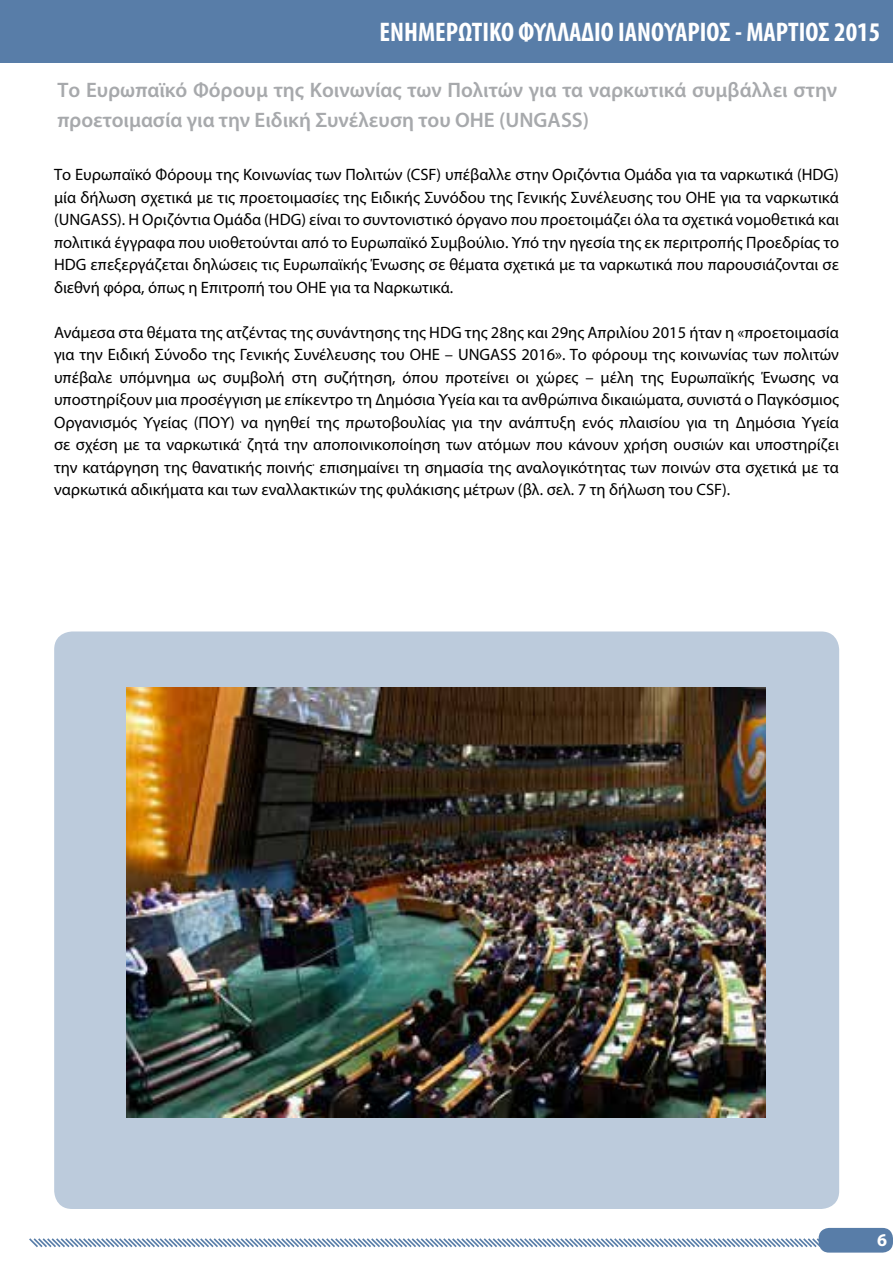
<style>
.page{position:relative;width:893px;height:1263px;background:#fff}
.page>*{position:absolute;margin:0;border:0;box-sizing:border-box;transform-origin:0 0}
.t1{font:700 condensed 27px "Myriad Pro";color:#fff}
.t2{font:600 21px/30px "Myriad Pro";color:#a7a9ac}
.t3{font:700 18px "Myriad Pro";color:#fff}
.t4{font:16.5px/22.5px "Myriad Pro";color:#000;text-align:justify}
</style>
<div class="page">
<svg style="left:29px;top:1236px;width:793px;height:13px"></svg>
<div style="left:819px;top:1228px;width:74px;height:24px;background:#587da8;border-radius:11px"></div>
<div style="left:0;top:0;width:893px;height:62px;background:#587da8"></div>
<div style="left:54px;top:631px;width:785px;height:578px;background:#bccbdc;border-radius:18px"></div>
<img style="left:126px;top:687px;width:640px;height:430px">
<h1 class="t1" style="left:380px;top:15px;width:502px">ΕΝΗΜΕΡΩΤΙΚΟ ΦΥΛΛΑΔΙΟ ΙΑΝΟΥΑΡΙΟΣ - ΜΑΡΤΙΟΣ 2015</h1>
<p class="t2" style="left:57px;top:74px;width:781px">Το Ευρωπαϊκό Φόρουμ της Κοινωνίας των Πολιτών για τα ναρκωτικά συμβάλλει στην προετοιμασία για την Ειδική Συνέλευση του ΟΗΕ (UNGASS(</p>
<p class="t4" style="left:54px;top:163px;width:786px">Το Ευρωπαϊκό Φόρουμ της Κοινωνίας των Πολιτών (CSF) υπέβαλλε στην Οριζόντια Ομάδα για τα ναρκωτικά (HDG( μία δήλωση σχετικά με τις προετοιμασίες της Ειδικής Συνόδου της Γενικής Συνέλευσης του ΟΗΕ για τα ναρκωτικά (UNGASS Η.) Οριζόντια Ομάδα (HDG) είναι το συντονιστικό όργανο που προετοιμάζει όλα τα σχετικά νομοθετικά και πολιτικά έγγραφα που υιοθετούνται από το Ευρωπαϊκό Συμβούλιο. Υπό την ηγεσία της εκ περιτροπής Προεδρίας το HDG επεξεργάζεται δηλώσεις τις Ευρωπαϊκής Ένωσης σε θέματα σχετικά με τα ναρκωτικά που παρουσιάζονται σε διεθνή φόρα, όπως η Επιτροπή του ΟΗΕ για τα Ναρκωτικά.</p>
<p class="t4" style="left:54px;top:321px;width:786px">Ανάμεσα στα θέματα της ατζέντας της συνάντησης της HDG της 28ης και 29ης Απριλίου 2015 ήταν η «προετοιμασία για την Ειδική Σύνοδο της Γενικής Συνέλευσης του ΟΗΕ – UNGASS 2016 .» Το φόρουμ της κοινωνίας των πολιτών υπέβαλε υπόμνημα ως συμβολή στη συζήτηση, όπου προτείνει οι χώρες – μέλη της Ευρωπαϊκής Ένωσης να υποστηρίξουν μια προσέγγιση με επίκεντρο τη Δημόσια Υγεία και τα ανθρώπινα δικαιώματα, συνιστά ο Παγκόσμιος Οργανισμός Υγείας (ΠΟΥ) να ηγηθεί της πρωτοβουλίας για την ανάπτυξη ενός πλαισίου για τη Δημόσια Υγεία σε σχέση με τα ναρκωτικά. ζητά την αποποινικοποίηση των ατόμων που κάνουν χρήση ουσιών και υποστηρίζει την κατάργηση της θανατικής ποινής. επισημαίνει τη σημασία της αναλογικότητας των ποινών στα σχετικά με τα ναρκωτικά αδικήματα και των εναλλακτικών της φυλάκισης μέτρων (βλ. σελ 7. τη δήλωση του CSF .(</p>
<p class="t3" style="left:870px;top:1228px;width:18px">76</p>
</div>
